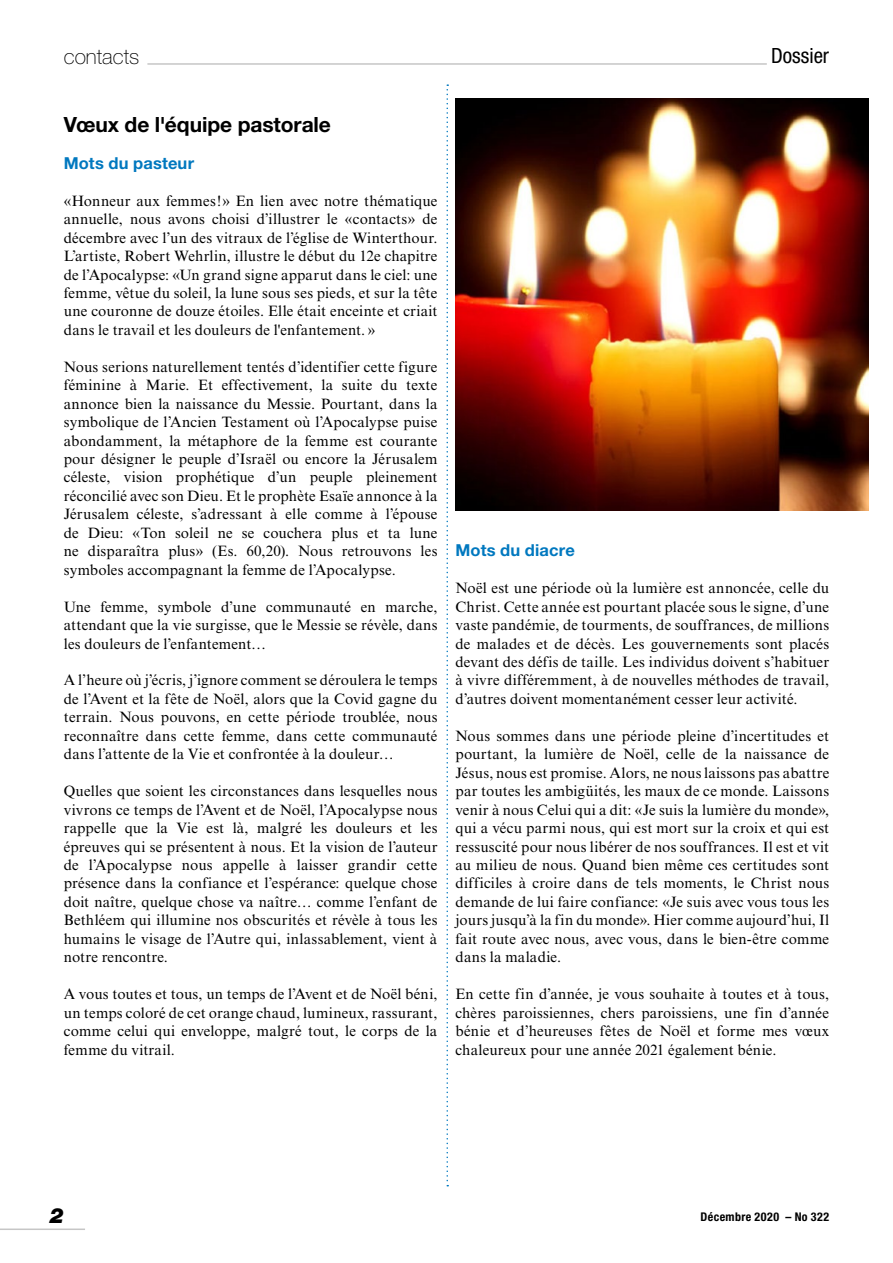
<style>
.page{position:relative;width:893px;height:1263px;background:#fff}
.page>*{position:absolute;margin:0;border:0;box-sizing:border-box;transform-origin:0 0}
.t1{font:700 21px "Helvetica Neue LT Pro";letter-spacing:-.005em;color:#000}
.t2{font:100 21px "Helvetica Neue LT Pro";color:#000}
.t3{font:condensed 21px "Helvetica Neue LT Pro";color:#000}
.t4{font:italic 900 21px "Helvetica Neue LT Pro";color:#000}
.t5{font:700 16.5px "Helvetica Neue LT Pro";letter-spacing:.01em;color:#0078bf}
.t6{font:15px/18.5px "Times NRMT Pro";letter-spacing:.01em;color:#000;text-align:justify}
.t7{font:700 condensed 12px "Helvetica Neue LT Pro";letter-spacing:.03em;color:#000}
</style>
<div class="page">
<hr style="left:0;top:1228px;width:85px;height:2px;background:#c6c6c6">
<svg style="left:446px;top:84px;width:2px;height:1102px"></svg>
<hr style="left:147px;top:63px;width:620px;height:2px;background:#c6c6c6">
<img style="left:455px;top:98px;width:413px;height:413px">
<h1 class="t2" style="left:64px;top:44px;width:77px">contacts</h1>
<h1 class="t3" style="left:771px;top:43px;width:59px">Dossier</h1>
<h1 class="t1" style="left:64px;top:111px;width:269px">Vœux de l'équipe pastorale</h1>
<p class="t5" style="left:64px;top:152px;width:132px">Mots du pasteur</p>
<p class="t6" style="left:64px;top:192px;width:375px">«Honneur aux femmes ! » En lien avec notre thématique annuelle, nous avons choisi d’illustrer le «contacts» de décembre avec l’un des vitraux de l’église de Winterthour.<br>L’artiste, Robert Wehrlin, illustre le début du 12e chapitre de l’Apocalypse: «Un grand signe apparut dans le ciel: une femme, vêtue du soleil, la lune sous ses pieds, et sur la tête une couronne de douze étoiles. Elle était enceinte et criait dans le travail et les douleurs de l'enfantement. »</p>
<p class="t6" style="left:64px;top:358px;width:375px">Nous serions naturellement tentés d’identifier cette figure féminine à Marie. Et effectivement, la suite du texte annonce bien la naissance du Messie. Pourtant, dans la symbolique de l’Ancien Testament où l’Apocalypse puise abondamment, la métaphore de la femme est courante pour désigner le peuple d’Israël ou encore la Jérusalem céleste, vision prophétique d’un peuple pleinement réconcilié avec son Dieu. Et le prophète Esaïe annonce à la Jérusalem céleste, s’adressant à elle comme à l’épouse de Dieu: «Ton soleil ne se couchera plus et ta lune ne disparaîtra plus» (Es. 60,20). Nous retrouvons les symboles accompagnant la femme de l’Apocalypse.</p>
<p class="t6" style="left:64px;top:598px;width:375px">Une femme, symbole d’une communauté en marche, attendant que la vie surgisse, que le Messie se révèle, dans les douleurs de l’enfantement…</p>
<p class="t6" style="left:64px;top:672px;width:375px">A l’heure où j’écris, j’ignore comment se déroulera le temps de l’Avent et la fête de Noël, alors que la Covid gagne du terrain. Nous pouvons, en cette période troublée, nous reconnaître dans cette femme, dans cette communauté dans l’attente de la Vie et confrontée à la douleur…</p>
<p class="t6" style="left:64px;top:783px;width:375px">Quelles que soient les circonstances dans lesquelles nous vivrons ce temps de l’Avent et de Noël, l’Apocalypse nous rappelle que la Vie est là, malgré les douleurs et les épreuves qui se présentent à nous. Et la vision de l’auteur de l’Apocalypse nous appelle à laisser grandir cette présence dans la confiance et l’espérance: quelque chose doit naître, quelque chose va naître… comme l’enfant de Bethléem qui illumine nos obscurités et révèle à tous les humains le visage de l’Autre qui, inlassablement, vient à notre rencontre.</p>
<p class="t6" style="left:64px;top:986px;width:375px">A vous toutes et tous, un temps de l’Avent et de Noël béni, un temps coloré de cet orange chaud, lumineux, rassurant, comme celui qui enveloppe, malgré tout, le corps de la femme du vitrail.</p>
<p class="t5" style="left:455px;top:540px;width:121px">Mots du diacre</p>
<p class="t6" style="left:455px;top:580px;width:375px">Noël est une période où la lumière est annoncée, celle du Christ. Cette année est pourtant placée sous le signe, d’une vaste pandémie, de tourments, de souffrances, de millions de malades et de décès. Les gouvernements sont placés devant des défis de taille. Les individus doivent s’habituer à vivre différemment, à de nouvelles méthodes de travail, d’autres doivent momentanément cesser leur activité.</p>
<p class="t6" style="left:455px;top:727px;width:375px">Nous sommes dans une période pleine d’incertitudes et pourtant, la lumière de Noël, celle de la naissance de Jésus, nous est promise. Alors, ne nous laissons pas abattre par toutes les ambigüités, les maux de ce monde. Laissons venir à nous Celui qui a dit: «Je suis la lumière du monde», qui a vécu parmi nous, qui est mort sur la croix et qui est ressuscité pour nous libérer de nos souffrances. Il est et vit au milieu de nous. Quand bien même ces certitudes sont difficiles à croire dans de tels moments, le Christ nous demande de lui faire confiance: «Je suis avec vous tous les jours jusqu’à la fin du monde». Hier comme aujourd’hui, Il fait route avec nous, avec vous, dans le bien-être comme dans la maladie.</p>
<p class="t6" style="left:455px;top:986px;width:375px">En cette fin d’année, je vous souhaite à toutes et à tous, chères paroissiennes, chers paroissiens, une fin d’année bénie et d’heureuses fêtes de Noël et forme mes vœux chaleureux pour une année 2021 également bénie.</p>
<h1 class="t4" style="left:50px;top:1202px;width:16px">2</h1>
<p class="t7" style="left:701px;top:1209px;width:130px">Décembre 2020 – No 322</p>
</div>
